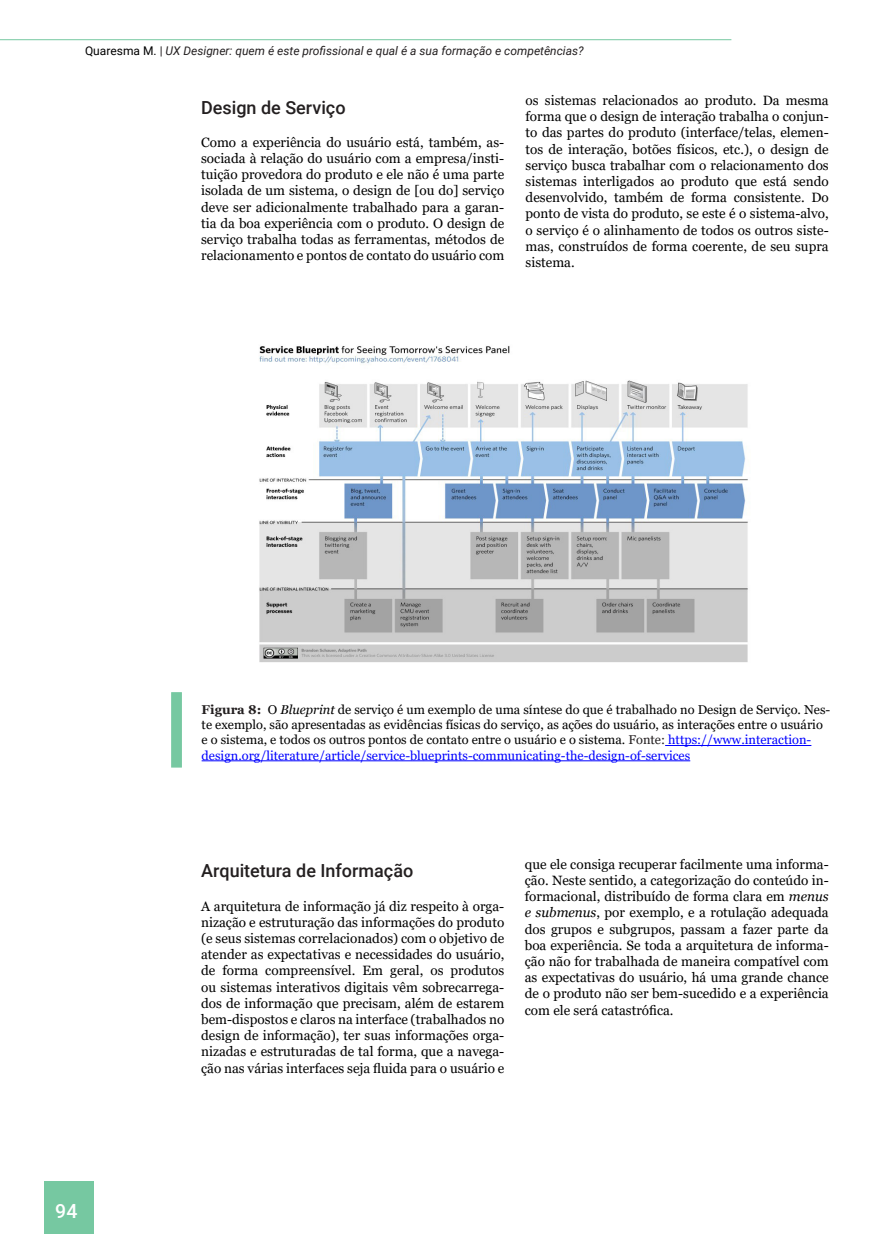
<style>
.page{position:relative;width:893px;height:1234px;background:#fff}
.page>*{position:absolute;margin:0;border:0;box-sizing:border-box;transform-origin:0 0}
.t1{font:500 19.5px "Roboto";color:#fff}
.t2{font:500 18px "Roboto";color:#231f20}
.t3{font:13.5px/16.2px "Georgia";color:#000;text-align:justify}
.t4{font:12.75px/15.3px "Georgia";color:#000}
.t5{font:italic 12px "Roboto";color:#231f20}
.s1{font-style:normal;color:#000}
.s2{font-style:normal}
.s3{font-weight:700;color:#231f20}
.s4{font-style:italic}
.s5{color:#231f20}
.s6{color:#00f}
</style>
<div class="page">
<hr style="left:665px;top:745px;width:146px;height:1px;background:#00f">
<hr style="left:202px;top:760px;width:488px;height:1px;background:#00f">
<img style="left:259px;top:346px;width:489px;height:316px">
<div style="left:171px;top:692px;width:11px;height:75px;background:#76c8a1;border:2px solid #76c8a1"></div>
<div style="left:45px;top:1181px;width:49px;height:52px;background:#76c8a1"></div>
<hr style="left:0;top:39px;width:731px;height:1px;background:#76c8a1">
<p class="t5" style="left:85px;top:42px;width:500px"><span class="s1">Quaresma M.</span> <span class="s2">|</span> UX Designer: quem é este profissional e qual é a sua formação e competências?</p>
<h2 class="t2" style="left:201px;top:94px;width:146px">Design de Serviço</h2>
<p class="t3" style="left:201px;top:134px;width:305px">Como a experiência do usuário está, também, as&shy;sociada à relação do usuário com a empresa/insti&shy;tuição provedora do produto e ele não é uma parte isolada de um sistema, o design de [ou do] serviço deve ser adicionalmente trabalhado para a garan&shy;tia da boa experiência com o produto. O design de serviço trabalha todas as ferramentas, métodos de relacionamento e pontos de contato do usuário com</p>
<p class="t3" style="left:526px;top:92px;width:305px">os sistemas relacionados ao produto. Da mesma forma que o design de interação trabalha o conjun&shy;to das partes do produto (interface/telas, elemen&shy;tos de interação, botões físicos, etc.), o design de serviço busca trabalhar com o relacionamento dos sistemas interligados ao produto que está sendo desenvolvido, também de forma consistente. Do ponto de vista do produto, se este é o sistema-alvo, o serviço é o alinhamento de todos os outros siste&shy;mas, construídos de forma coerente, de seu supra sistema.</p>
<h1 class="t1" style="left:55px;top:1197px;width:24px">94</h1>
<p class="t4" style="left:202px;top:701px;width:630px"><span class="s3">Figura 8:</span> O <span class="s4">Blueprint</span> de serviço é um exemplo de uma síntese do que é trabalhado no Design de Serviço. Nes&shy;te exemplo, são apresentadas as evidências físicas do serviço, as ações do usuário, as interações entre o usuário e o sistema, e todos os outros pontos de contato entre o usuário e o sistema. <span class="s5">Fonte:</span> <span class="s6">https://www.interaction&shy;design.org/literature/article/service-blueprints-communicating-the-design-of-services</span></p>
<h2 class="t2" style="left:201px;top:858px;width:214px">Arquitetura de Informação</h2>
<p class="t3" style="left:201px;top:897px;width:305px">A arquitetura de informação já diz respeito à orga&shy;nização e estruturação das informações do produto (e seus sistemas correlacionados) com o objetivo de atender as expectativas e necessidades do usuário, de forma compreensível. Em geral, os produtos ou sistemas interativos digitais vêm sobrecarrega&shy;dos de informação que precisam, além de estarem bem-dispostos e claros na interface (trabalhados no design de informação), ter suas informações orga&shy;nizadas e estruturadas de tal forma, que a navega&shy;ção nas várias interfaces seja fluida para o usuário e</p>
<p class="t3" style="left:525px;top:856px;width:305px">que ele consiga recuperar facilmente uma informa&shy;ção. Neste sentido, a categorização do conteúdo in&shy;formacional, distribuído de forma clara em <span class="s4">menus e submenus</span>, por exemplo, e a rotulação adequada dos grupos e subgrupos, passam a fazer parte da boa experiência. Se toda a arquitetura de informa&shy;ção não for trabalhada de maneira compatível com as expectativas do usuário, há uma grande chance de o produto não ser bem-sucedido e a experiência com ele será catastrófica.</p>
</div>
